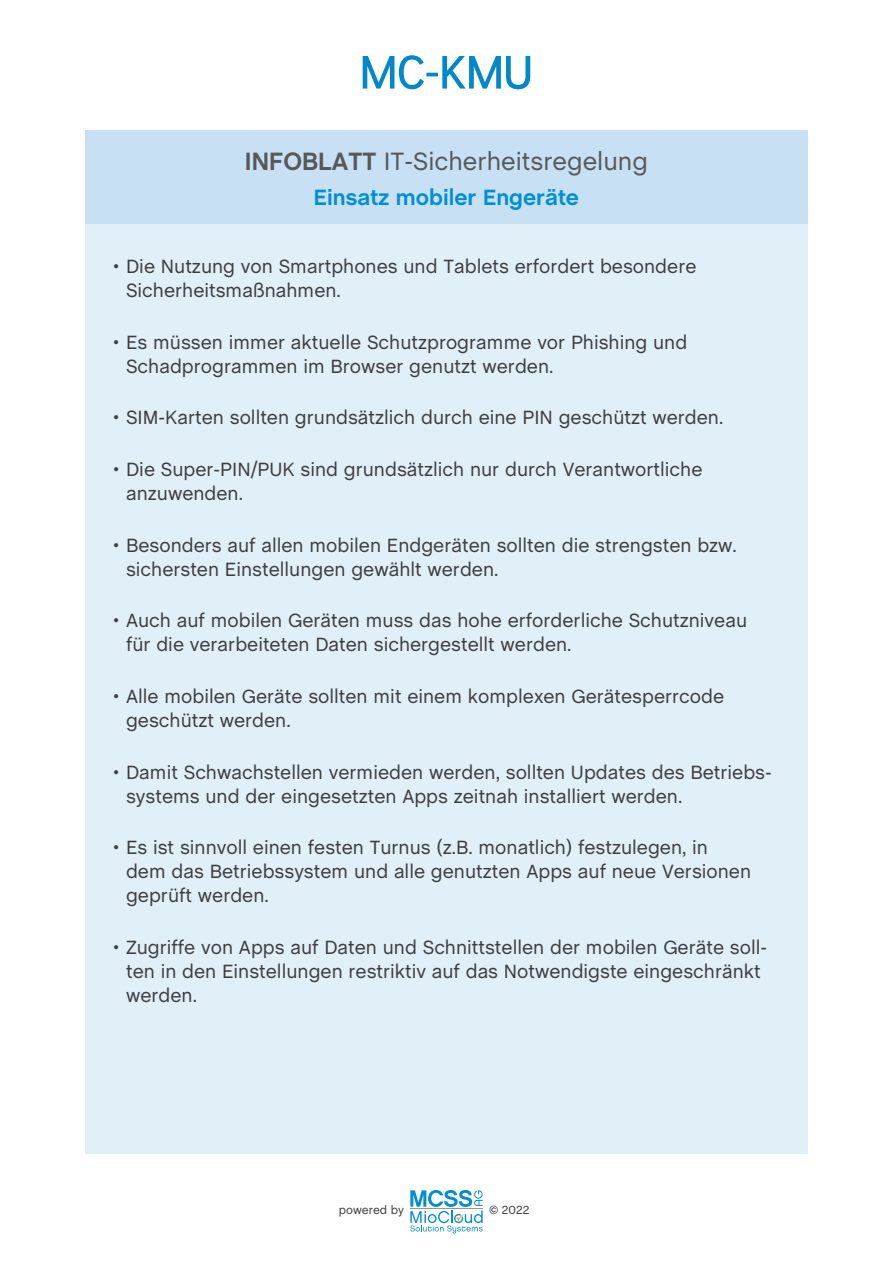
<style>
.page{position:relative;width:893px;height:1263px;background:#fff}
.page>*{position:absolute;margin:0;border:0;box-sizing:border-box;transform-origin:0 0}
.t1{font:25.5px "Chalet";color:#57585a}
.t2{font:700 22.5px "Chalet";color:#008fd5}
.t3{font:19.5px/24px "Chalet";color:#3e3e3f}
.t4{font:12px "Chalet";color:#3e3e3f}
.s1{font-weight:700}
</style>
<div class="page">
<div style="left:85px;top:130px;width:723px;height:1023px;background:#e1eff9"></div>
<div style="left:85px;top:130px;width:723px;height:94px;background:#c7e0f3"></div>
<svg style="left:410px;top:1190px;width:73px;height:43px"></svg>
<hr style="left:410px;top:1208px;width:73px;height:1px;background:#939598">
<svg style="left:363px;top:55px;width:167px;height:34px"></svg>
<h1 class="t1" style="left:245px;top:146px;width:405px"><span class="s1">INFOBLATT</span> IT-Sicherheitsregelung</h1>
<p class="t2" style="left:314px;top:183px;width:267px">Einsatz mobiler Engeräte</p>
<p class="t3" style="left:126px;top:254px;width:572px;text-indent:-13px">• Die Nutzung von Smartphones und Tablets erfordert besondere<br>Sicherheitsmaßnahmen.</p>
<p class="t3" style="left:126px;top:330px;width:563px;text-indent:-13px">• Es müssen immer aktuelle Schutzprogramme vor Phishing und<br>Schadprogrammen im Browser genutzt werden.</p>
<p class="t3" style="left:113px;top:406px;width:612px">• SIM-Karten sollten grundsätzlich durch eine PIN geschützt werden.</p>
<p class="t3" style="left:126px;top:457px;width:578px;text-indent:-13px">• Die Super-PIN/PUK sind grundsätzlich nur durch Verantwortliche anzuwenden.</p>
<p class="t3" style="left:126px;top:533px;width:612px;text-indent:-13px">• Besonders auf allen mobilen Endgeräten sollten die strengsten bzw. sichersten Einstellungen gewählt werden.</p>
<p class="t3" style="left:126px;top:608px;width:623px;text-indent:-13px">• Auch auf mobilen Geräten muss das hohe erforderliche Schutzniveau für die verarbeiteten Daten sichergestellt werden.</p>
<p class="t3" style="left:126px;top:684px;width:600px;text-indent:-13px">• Alle mobilen Geräte sollten mit einem komplexen Gerätesperrcode geschützt werden.</p>
<p class="t3" style="left:126px;top:760px;width:647px;text-indent:-13px">• Damit Schwachstellen vermieden werden, sollten Updates des Betriebs&shy;systems und der eingesetzten Apps zeitnah installiert werden.</p>
<p class="t3" style="left:126px;top:835px;width:627px;text-indent:-13px">• Es ist sinnvoll einen festen Turnus (z.B. monatlich) festzulegen, in dem das Betriebssystem und alle genutzten Apps auf neue Versionen geprüft werden.</p>
<p class="t3" style="left:126px;top:935px;width:643px;text-indent:-13px">• Zugriffe von Apps auf Daten und Schnittstellen der mobilen Geräte soll&shy;ten in den Einstellungen restriktiv auf das Notwendigste eingeschränkt werden.</p>
<p class="t4" style="left:339px;top:1202px;width:67px">powered by</p>
<p class="t4" style="left:489px;top:1202px;width:42px">© 2022</p>
</div>
